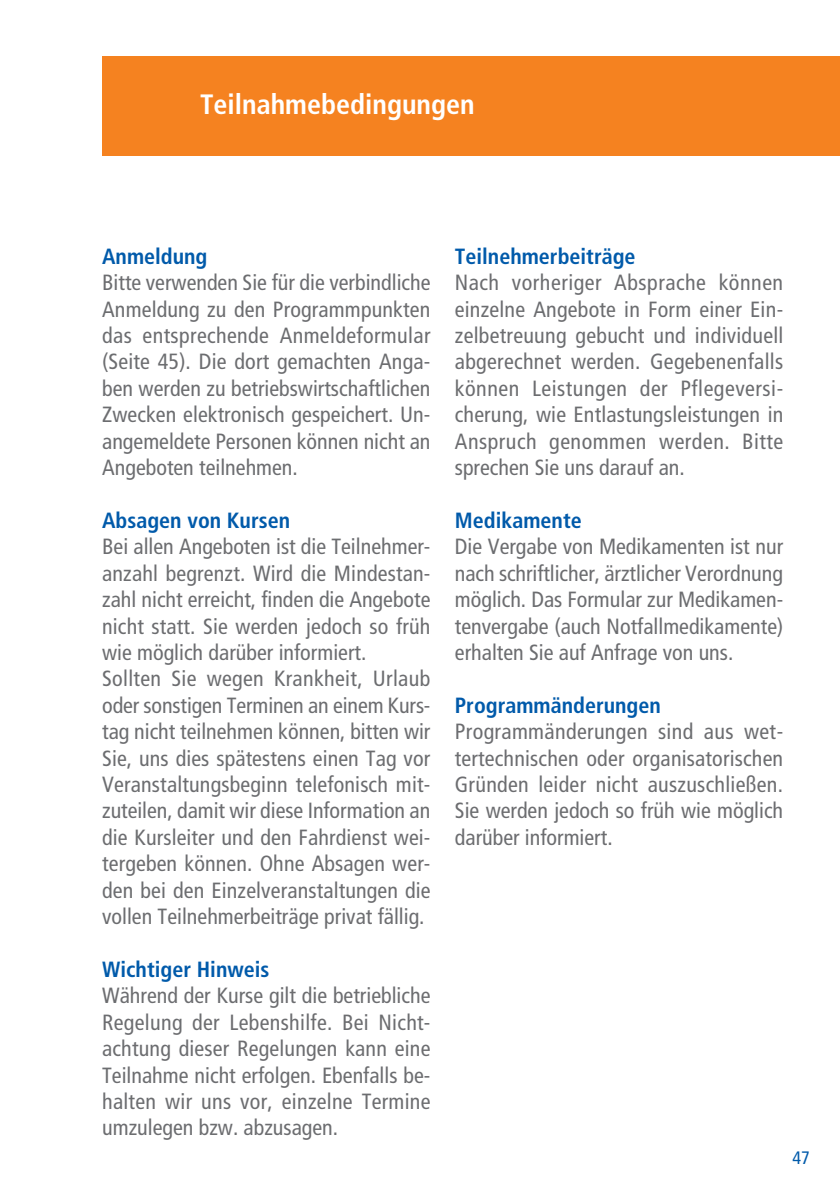
<style>
.page{position:relative;width:840px;height:1191px;background:#fff}
.page>*{position:absolute;margin:0;border:0;box-sizing:border-box;transform-origin:0 0}
.t1{font:700 condensed 28px "Frutiger LT Std";color:#fff}
.t2{font:condensed 22px/26.4px "Frutiger LT Std";color:#6c6d70;text-align:justify}
.t3{font:700 condensed 22px "Frutiger LT Std";color:#015aaa}
.t4{font:condensed 18px "Frutiger LT Std";color:#015aaa}
</style>
<div class="page">
<div style="left:102px;top:57px;width:737px;height:99px;background:#f58220"></div>
<p class="t1" style="left:200px;top:88px;width:276px">Teilnahmebedingungen</p>
<p class="t3" style="left:102px;top:243px;width:107px">Anmeldung</p>
<p class="t2" style="left:102px;top:269px;width:330px">Bitte verwenden Sie für die verbindliche Anmeldung zu den Programmpunkten das entsprechende Anmeldeformular (Seite 45). Die dort gemachten Anga&shy;ben werden zu betriebswirtschaftlichen Zwecken elektronisch gespeichert. Un&shy;angemeldete Personen können nicht an Angeboten teilnehmen.</p>
<p class="t3" style="left:102px;top:507px;width:189px">Absagen von Kursen</p>
<p class="t2" style="left:102px;top:533px;width:330px;text-align:left">Bei allen Angeboten ist die Teilnehmer&shy;anzahl begrenzt. Wird die Mindestan&shy;zahl nicht erreicht, finden die Angebote nicht statt. Sie werden jedoch so früh wie möglich darüber informiert.<br>Sollten Sie wegen Krankheit, Urlaub oder sonstigen Terminen an einem Kurs&shy;tag nicht teilnehmen können, bitten wir Sie, uns dies spätestens einen Tag vor Veranstaltungsbeginn telefonisch mit&shy;zuteilen, damit wir diese Information an die Kursleiter und den Fahrdienst wei&shy;tergeben können. Ohne Absagen wer&shy;den bei den Einzelveranstaltungen die vollen Teilnehmerbeiträge privat fällig.</p>
<p class="t3" style="left:102px;top:956px;width:169px">Wichtiger Hinweis</p>
<p class="t2" style="left:102px;top:982px;width:330px">Während der Kurse gilt die betriebliche Regelung der Lebenshilfe. Bei Nicht&shy;achtung dieser Regelungen kann eine Teilnahme nicht erfolgen. Ebenfalls be&shy;halten wir uns vor, einzelne Termine umzulegen bzw. abzusagen.</p>
<p class="t3" style="left:454px;top:243px;width:182px">Teilnehmerbeiträge</p>
<p class="t2" style="left:454px;top:269px;width:330px">Nach vorheriger Absprache können einzelne Angebote in Form einer Ein&shy;zelbetreuung gebucht und individuell abgerechnet werden. Gegebenenfalls können Leistungen der Pflegeversi&shy;cherung, wie Entlastungsleistungen in Anspruch genommen werden. Bitte sprechen Sie uns darauf an.</p>
<p class="t3" style="left:454px;top:507px;width:128px">Medikamente</p>
<p class="t2" style="left:454px;top:533px;width:329px">Die Vergabe von Medikamenten ist nur nach schriftlicher, ärztlicher Verordnung möglich. Das Formular zur Medikamen&shy;tenvergabe (auch Notfallmedikamente) erhalten Sie auf Anfrage von uns.</p>
<p class="t3" style="left:454px;top:692px;width:207px">Programmänderungen</p>
<p class="t2" style="left:454px;top:718px;width:329px">Programmänderungen sind aus wet&shy;tertechnischen oder organisatorischen Gründen leider nicht auszuschließen.<br>Sie werden jedoch so früh wie möglich darüber informiert.</p>
<p class="t4" style="left:792px;top:1147px;width:19px">47</p>
</div>
